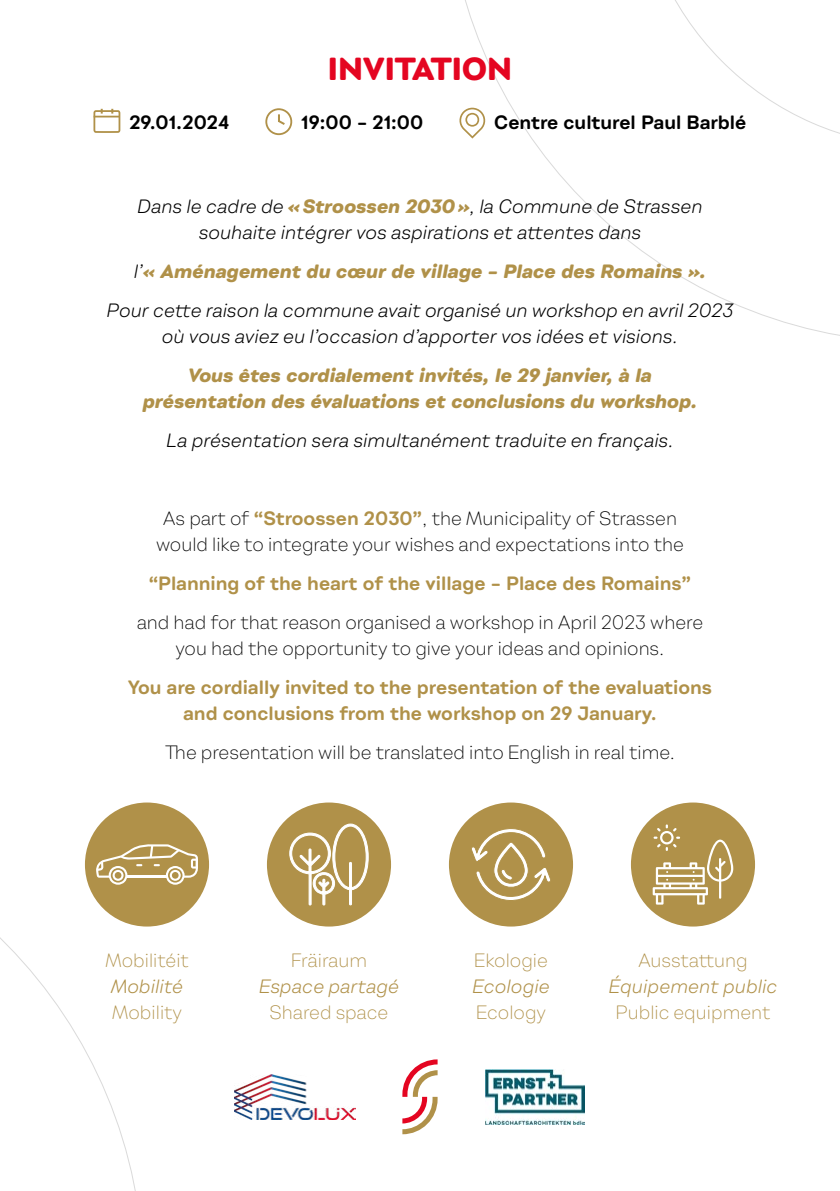
<style>
.page{position:relative;width:840px;height:1191px;background:#fff}
.page>*{position:absolute;margin:0;border:0;box-sizing:border-box;transform-origin:0 0}
.Headline_Artikel{font:800 29.8px "Montreux GS";letter-spacing:-.01em;color:#e40521}
.Fliesstext_EN{font:300 18px/26px "Montreux GS";color:#000;text-align:center}
.Fliesstext_EN-2{font:italic 18px/26px "Montreux GS";color:#000;text-align:center}
.Fliesstext_EN-3{font:700 18px/26px "Montreux GS";color:#b09149;text-align:center}
.Fliesstext_EN-4{font:italic 800 18px/26px "Montreux GS";color:#b09149;text-align:center}
.Fliesstext_EN-5{font:300 18px/26px "Montreux GS";color:#b09149;text-align:center}
.Headline_Artikel-2{font:700 18px "Montreux GS";color:#000}
.s1{font-weight:800;color:#b09149}
.s2{font-weight:400;color:#000}
.s3{font-weight:700;color:#b09149}
.s4{font-weight:400;font-style:italic}
</style>
<div class="page">
<svg style="left:465px;top:0;width:374px;height:336px"></svg>
<svg style="left:0;top:826px;width:144px;height:365px"></svg>
<div style="left:93px;top:110px;width:27px;height:23px;border:2px solid #b09149;border-radius:2px"></div>
<svg style="left:94px;top:109px;width:25px;height:8px"></svg>
<svg style="left:265px;top:108px;width:28px;height:27px"></svg>
<svg style="left:459px;top:108px;width:27px;height:31px"></svg>
<svg style="left:402px;top:1059px;width:35px;height:75px"></svg>
<img style="left:485px;top:1069px;width:99px;height:55px">
<img style="left:235px;top:1074px;width:120px;height:45px">
<div style="left:448px;top:802px;width:124px;height:124px;background:#b09149;border-radius:50%"></div>
<svg style="left:471px;top:828px;width:80px;height:72px"></svg>
<div style="left:85px;top:802px;width:124px;height:124px;background:#b09149;border-radius:50%"></div>
<svg style="left:96px;top:844px;width:102px;height:40px"></svg>
<div style="left:630px;top:802px;width:124px;height:124px;background:#b09149;border-radius:50%"></div>
<svg style="left:652px;top:824px;width:80px;height:80px"></svg>
<div style="left:267px;top:802px;width:124px;height:124px;background:#b09149;border-radius:50%"></div>
<svg style="left:289px;top:823px;width:79px;height:82px"></svg>
<p class="Headline_Artikel" style="left:328px;top:49px;width:185px">INVITATION</p>
<p class="Headline_Artikel-2" style="left:129px;top:110px;width:101px">29.01.2024</p>
<p class="Headline_Artikel-2" style="left:301px;top:110px;width:124px">19:00 – 21:00</p>
<p class="Headline_Artikel-2" style="left:494px;top:110px;width:253px">Centre culturel Paul Barblé</p>
<p class="Fliesstext_EN-2" style="left:137px;top:193px;width:566px">Dans le cadre de <span class="s1">« Stroossen 2030 »</span>, la Commune de Strassen souhaite intégrer vos aspirations et attentes dans</p>
<p class="Fliesstext_EN-4" style="left:134px;top:259px;width:573px"><span class="s2">l’</span>« Aménagement du cœur de village – Place des Romains ».</p>
<p class="Fliesstext_EN-2" style="left:107px;top:297px;width:628px">Pour cette raison la commune avait organisé un workshop en avril 2023 où vous aviez eu l’occasion d’apporter vos idées et visions.</p>
<p class="Fliesstext_EN-4" style="left:143px;top:363px;width:556px">Vous êtes cordialement invités, le 29 janvier, à la présentation des évaluations et conclusions du workshop.</p>
<p class="Fliesstext_EN-2" style="left:166px;top:427px;width:509px">La présentation sera simultanément traduite en français.</p>
<p class="Fliesstext_EN" style="left:156px;top:505px;width:529px">As part of <span class="s3">“Stroossen 2030”</span>, the Municipality of Strassen would like to integrate your wishes and expectations into the</p>
<p class="Fliesstext_EN-3" style="left:149px;top:570px;width:543px">“Planning of the heart of the village – Place des Romains”</p>
<p class="Fliesstext_EN" style="left:137px;top:609px;width:567px">and had for that reason organised a workshop in April 2023 where you had the opportunity to give your ideas and opinions.</p>
<p class="Fliesstext_EN-3" style="left:128px;top:674px;width:585px">You are cordially invited to the presentation of the evaluations and conclusions from the workshop on 29 January.</p>
<p class="Fliesstext_EN" style="left:165px;top:739px;width:511px">The presentation will be translated into English in real time.</p>
<p class="Fliesstext_EN-5" style="left:105px;top:947px;width:85px">Mobilitéit<br><span class="s4">Mobilité<br></span>Mobility</p>
<p class="Fliesstext_EN-5" style="left:258px;top:947px;width:142px">Fräiraum<br><span class="s4">Espace partagé<br></span>Shared space</p>
<p class="Fliesstext_EN-5" style="left:472px;top:947px;width:79px;text-align:justify">Ekologie <span class="s4">Ecologie </span>Ecology</p>
<p class="Fliesstext_EN-5" style="left:608px;top:947px;width:170px">Ausstattung<br><span class="s4">Équipement public<br></span>Public equipment</p>
</div>
